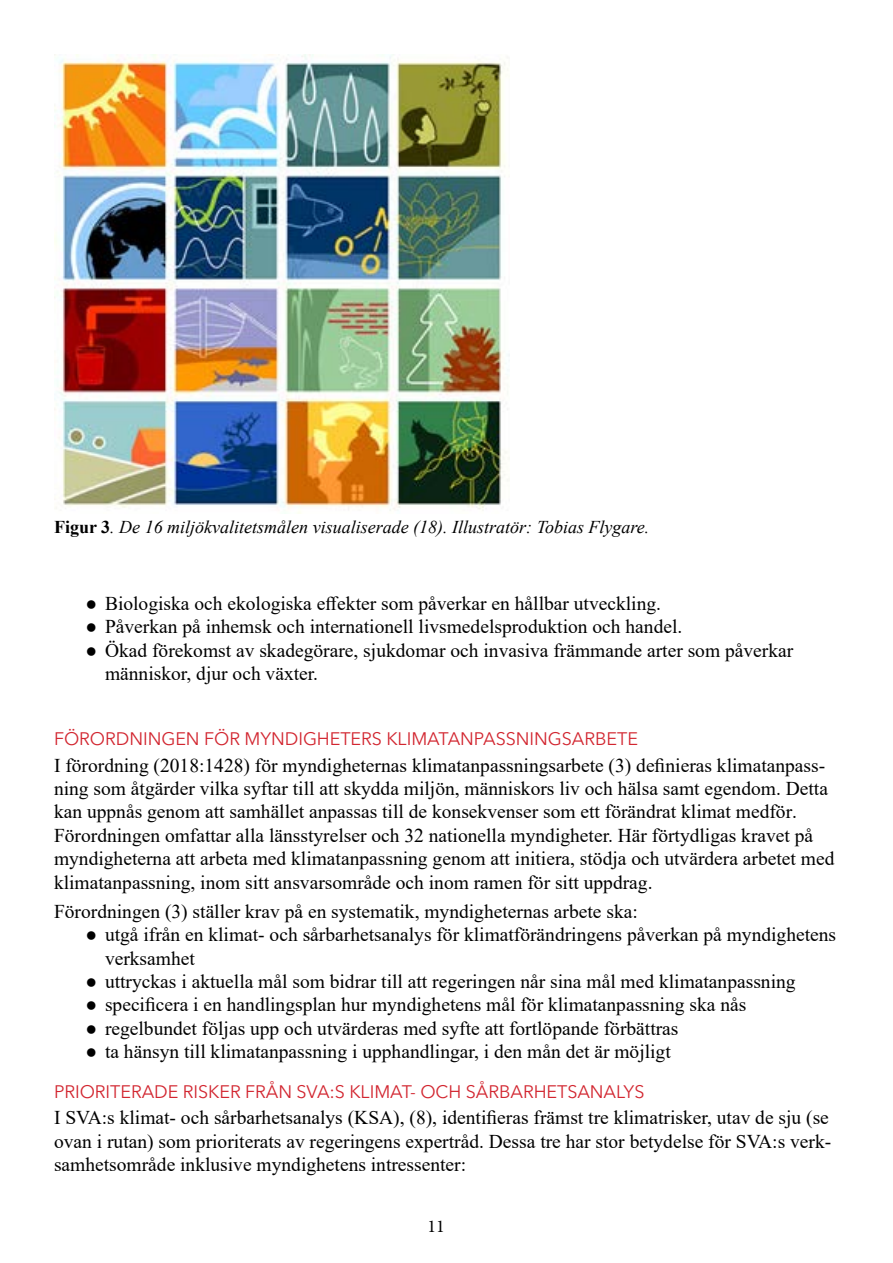
<style>
.page{position:relative;width:893px;height:1263px;background:#fff}
.page>*{position:absolute;margin:0;border:0;box-sizing:border-box;transform-origin:0 0}
.t1{font:19.5px/23.4px "Times New Roman";color:#000}
.Heading_2{font:18px "Avenir Next LT Pro";letter-spacing:-.005em;color:#d22630}
.Bildtext{font:italic 18px "Times New Roman";color:#000}
.t2{font:18px "Minion Pro";color:#000}
.s1{font-weight:700;font-style:normal}
</style>
<div class="page">
<img style="left:54px;top:54px;width:455px;height:460px">
<p class="Bildtext" style="left:54px;top:515px;width:597px"><span class="s1">Figur 3</span>. De 16 miljökvalitetsmålen visualiserade (18). Illustratör: Tobias Flygare.</p>
<p class="t1" style="left:86px;top:591px;width:577px">● Biologiska och ekologiska effekter som påverkar en hållbar utveckling.</p>
<p class="t1" style="left:86px;top:614px;width:598px">● Påverkan på inhemsk och internationell livsmedelsproduktion och handel.</p>
<p class="t1" style="left:105px;top:638px;width:690px;text-indent:-20px">● Ökad förekomst av skadegörare, sjukdomar och invasiva främmande arter som påverkar människor, djur och växter.</p>
<p class="Heading_2" style="left:54px;top:728px;width:585px">FÖRORDNINGEN FÖR MYNDIGHETERS KLIMATANPASSNINGSARBETE</p>
<p class="t1" style="left:54px;top:753px;width:782px">I förordning (2018:1428) för myndigheternas klimatanpassningsarbete (3) definieras klimatanpass&shy;ning som åtgärder vilka syftar till att skydda miljön, människors liv och hälsa samt egendom. Detta kan uppnås genom att samhället anpassas till de konsekvenser som ett förändrat klimat medför.<br>Förordningen omfattar alla länsstyrelser och 32 nationella myndigheter. Här förtydligas kravet på myndigheterna att arbeta med klimatanpassning genom att initiera, stödja och utvärdera arbetet med klimatanpassning, inom sitt ansvarsområde och inom ramen för sitt uppdrag.</p>
<p class="t1" style="left:54px;top:899px;width:585px">Förordningen (3) ställer krav på en systematik, myndigheternas arbete ska:</p>
<p class="t1" style="left:105px;top:922px;width:733px;text-indent:-20px">● utgå ifrån en klimat- och sårbarhetsanalys för klimatförändringens påverkan på myndighetens verksamhet</p>
<p class="t1" style="left:86px;top:969px;width:712px">● uttryckas i aktuella mål som bidrar till att regeringen når sina mål med klimatanpassning</p>
<p class="t1" style="left:86px;top:992px;width:662px">● specificera i en handlingsplan hur myndighetens mål för klimatanpassning ska nås</p>
<p class="t1" style="left:86px;top:1016px;width:594px">● regelbundet följas upp och utvärderas med syfte att fortlöpande förbättras</p>
<p class="t1" style="left:86px;top:1039px;width:587px">● ta hänsyn till klimatanpassning i upphandlingar, i den mån det är möjligt</p>
<p class="Heading_2" style="left:54px;top:1081px;width:592px">PRIORITERADE RISKER FRÅN SVA:S KLIMAT- OCH SÅRBARHETSANALYS</p>
<p class="t1" style="left:54px;top:1105px;width:779px;text-align:justify">I SVA:s klimat- och sårbarhetsanalys (KSA), (8), identifieras främst tre klimatrisker, utav de sju (se ovan i rutan) som prioriterats av regeringens expertråd. Dessa tre har stor betydelse för SVA:s verk&shy;samhetsområde inklusive myndighetens intressenter:</p>
<p class="t2" style="left:427px;top:1214px;width:19px">11</p>
</div>
